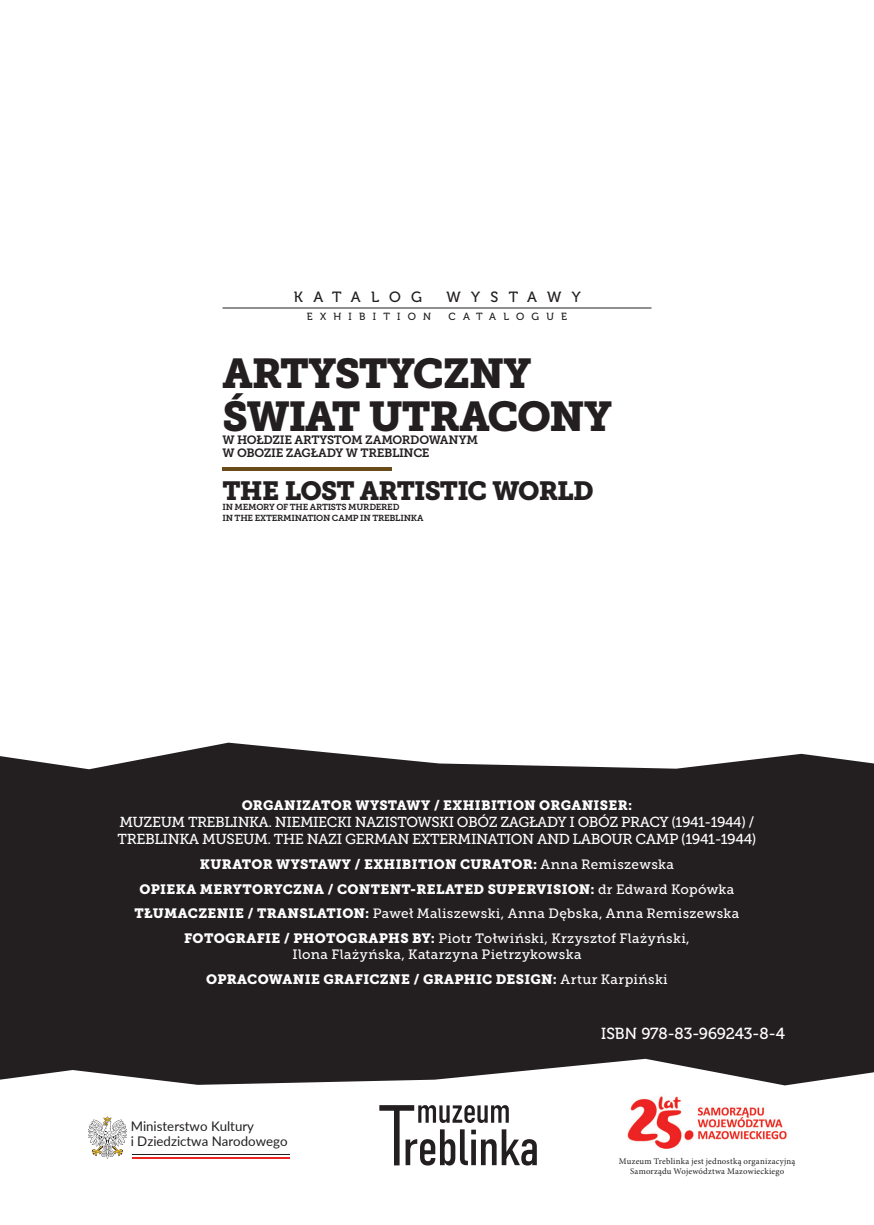
<style>
.page{position:relative;width:874px;height:1225px;background:#fff}
.page>*{position:absolute;margin:0;border:0;box-sizing:border-box;transform-origin:0 0}
.t1{font:41.4px/42.6px "Museo Slab 900";letter-spacing:-.03em;color:#231f20}
.t2{font:26.2px "Museo Slab 900";letter-spacing:-.03em;color:#231f20}
.t3{font:16px "Museo 500";color:#fff}
.t4{font:14.8px "Museo 500";letter-spacing:.7em;color:#231f20}
.t5{font:14.4px/17.2px "Museo Slab 500";letter-spacing:-.03em;color:#fff}
.t6{font:13.6px/24.8px "Museo Slab 900";letter-spacing:.025em;color:#fff;text-align:center}
.t7{font:13.6px/24.8px "Museo Slab 500";letter-spacing:.03em;color:#fff;text-align:center}
.t8{font:13.2px/14.8px "Lato";color:#231f20}
.t9{font:12px/13px "Museo Slab 700";letter-spacing:-.025em;color:#231f20}
.t10{font:10.4px "Museo 500";letter-spacing:.7em;color:#231f20}
.t11{font:8.8px/10.4px "Minion Pro";letter-spacing:.025em;color:#231f20;text-align:center}
.t12{font:8.8px/11px "Museo Slab 700";letter-spacing:-.025em;color:#231f20}
.s1{font-family:"Museo Slab 500"}
.s2{font-family:"Museo Slab 900"}
</style>
<div class="page">
<div style="left:0;top:742px;width:873px;height:316px;background:#231f20"></div>
<svg style="left:0;top:1058px;width:873px;height:108px"></svg>
<hr style="left:132px;top:1156px;width:157px;height:3px;background:#ec2523">
<hr style="left:132px;top:1154px;width:157px;height:2px;background:#fff">
<hr style="left:132px;top:1154px;width:157px;height:1px;background:#231f20">
<svg style="left:88px;top:1116px;width:39px;height:43px"></svg>
<img style="left:625px;top:1092px;width:163px;height:68px">
<svg style="left:379px;top:1105px;width:157px;height:60px"></svg>
<hr style="left:222px;top:308px;width:429px;height:1px;background:#231f20">
<hr style="left:222px;top:467px;width:170px;height:4px;background:#6a4b1a">
<p class="t4" style="left:294px;top:288px;width:130px">KATALOG</p>
<p class="t4" style="left:446px;top:288px;width:135px">WYSTAWY</p>
<p class="t10" style="left:307px;top:311px;width:126px">EXHIBITION</p>
<p class="t10" style="left:448px;top:311px;width:120px">CATALOGUE</p>
<h1 class="t1" style="left:222px;top:352px;width:390px">ARTYSTYCZNY<br>ŚWIAT UTRACONY</h1>
<p class="t9" style="left:222px;top:433px;width:257px">W HOŁDZIE ARTYSTOM ZAMORDOWANYM<br>W OBOZIE ZAGŁADY W TREBLINCE</p>
<h2 class="t2" style="left:222px;top:475px;width:372px">THE LOST ARTISTIC WORLD</h2>
<p class="t12" style="left:222px;top:502px;width:202px">IN MEMORY OF THE ARTISTS MURDERED<br>IN THE EXTERMINATION CAMP IN TREBLINKA</p>
<p class="t6" style="left:241px;top:792px;width:392px">ORGANIZATOR WYSTAWY / EXHIBITION ORGANISER:</p>
<p class="t5" style="left:117px;top:813px;width:640px">MUZEUM TREBLINKA. NIEMIECKI NAZISTOWSKI OBÓZ ZAGŁADY I OBÓZ PRACY (1941-1944) /<br>TREBLINKA MUSEUM. THE NAZI GERMAN EXTERMINATION AND LABOUR CAMP (1941-1944)</p>
<p class="t6" style="left:139px;top:852px;width:596px">KURATOR WYSTAWY / EXHIBITION CURATOR: <span class="s1">Anna Remiszewska<br></span>OPIEKA MERYTORYCZNA / CONTENT-RELATED SUPERVISION: <span class="s1">dr Edward Kopówka</span></p>
<p class="t7" style="left:134px;top:901px;width:606px"><span class="s2">TŁUMACZENIE / TRANSLATION:</span> Paweł Maliszewski, Anna Dębska, Anna Remiszewska<br><span class="s2">FOTOGRAFIE / PHOTOGRAPHS BY:</span> Piotr Tołwiński, Krzysztof Flażyński,</p>
<p class="t7" style="left:292px;top:942px;width:290px">Ilona Flażyńska, Katarzyna Pietrzykowska</p>
<p class="t6" style="left:206px;top:967px;width:463px">OPRACOWANIE GRAFICZNE / GRAPHIC DESIGN: <span class="s1">Artur Karpiński</span></p>
<p class="t8" style="left:131px;top:1118px;width:158px">Ministerstwo Kultury<br>i Dziedzictwa Narodowego</p>
<p class="t3" style="left:601px;top:1025px;width:185px">ISBN 978-83-969243-8-4</p>
<p class="t11" style="left:618px;top:1155px;width:178px">Muzeum Treblinka jest jednostką organizacyjną<br>Samorządu Województwa Mazowieckiego</p>
</div>
